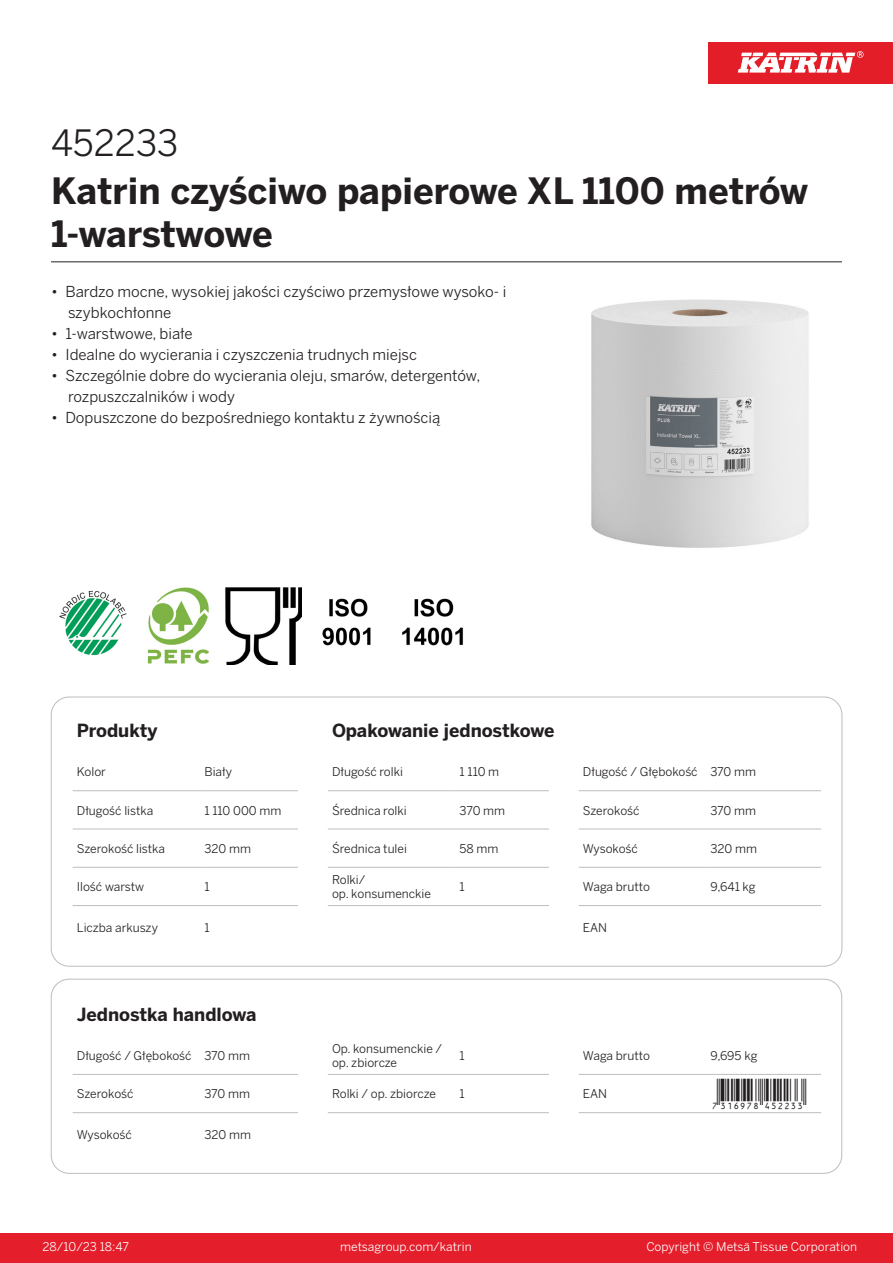
<style>
.page{position:relative;width:893px;height:1263px;background:#fff}
.page>*{position:absolute;margin:0;border:0;box-sizing:border-box;transform-origin:0 0}
.Product_Name{font:700 36px/43.2px "Benton Sans";color:#231f20}
.External_material_co{font:36px "Benton Sans";color:#231f20}
.T_EAN{font:30px "Viisas EAN Matala";color:#231f20}
.T_TableHeader{font:700 18px "Benton Sans";color:#231f20}
.MarketingBullets{font:15px/21px "Benton Sans";color:#231f20}
.T_TableBody{font:12px/14.4px "Benton Sans";color:#231f20}
.t1{font:12px "Benton Sans";color:#fff}
</style>
<div class="page">
<div style="left:0;top:1233px;width:893px;height:30px;background:#e41e2b"></div>
<div style="left:708px;top:43px;width:185px;height:41px;background:#e31e28"></div>
<svg style="left:738px;top:51px;width:126px;height:22px"></svg>
<hr style="left:73px;top:790px;width:127px;height:1px;background:#bcbdc0">
<hr style="left:200px;top:790px;width:98px;height:1px;background:#bcbdc0">
<hr style="left:328px;top:790px;width:127px;height:1px;background:#bcbdc0">
<hr style="left:455px;top:790px;width:94px;height:1px;background:#bcbdc0">
<hr style="left:579px;top:790px;width:127px;height:1px;background:#bcbdc0">
<hr style="left:706px;top:790px;width:115px;height:1px;background:#bcbdc0">
<hr style="left:73px;top:829px;width:127px;height:1px;background:#bcbdc0">
<hr style="left:200px;top:829px;width:98px;height:1px;background:#bcbdc0">
<hr style="left:328px;top:829px;width:127px;height:1px;background:#bcbdc0">
<hr style="left:455px;top:829px;width:94px;height:1px;background:#bcbdc0">
<hr style="left:579px;top:829px;width:127px;height:1px;background:#bcbdc0">
<hr style="left:706px;top:829px;width:115px;height:1px;background:#bcbdc0">
<hr style="left:73px;top:867px;width:127px;height:1px;background:#bcbdc0">
<hr style="left:200px;top:867px;width:98px;height:1px;background:#bcbdc0">
<hr style="left:328px;top:867px;width:127px;height:1px;background:#bcbdc0">
<hr style="left:455px;top:867px;width:94px;height:1px;background:#bcbdc0">
<hr style="left:579px;top:867px;width:127px;height:1px;background:#bcbdc0">
<hr style="left:706px;top:867px;width:115px;height:1px;background:#bcbdc0">
<hr style="left:73px;top:905px;width:127px;height:1px;background:#bcbdc0">
<hr style="left:200px;top:905px;width:98px;height:1px;background:#bcbdc0">
<hr style="left:328px;top:905px;width:127px;height:1px;background:#bcbdc0">
<hr style="left:455px;top:905px;width:94px;height:1px;background:#bcbdc0">
<hr style="left:579px;top:905px;width:127px;height:1px;background:#bcbdc0">
<hr style="left:706px;top:905px;width:115px;height:1px;background:#bcbdc0">
<hr style="left:73px;top:1074px;width:127px;height:1px;background:#bcbdc0">
<hr style="left:200px;top:1074px;width:98px;height:1px;background:#bcbdc0">
<hr style="left:328px;top:1074px;width:127px;height:1px;background:#bcbdc0">
<hr style="left:455px;top:1074px;width:94px;height:1px;background:#bcbdc0">
<hr style="left:579px;top:1074px;width:127px;height:1px;background:#bcbdc0">
<hr style="left:706px;top:1074px;width:115px;height:1px;background:#bcbdc0">
<hr style="left:73px;top:1112px;width:127px;height:1px;background:#bcbdc0">
<hr style="left:200px;top:1112px;width:98px;height:1px;background:#bcbdc0">
<hr style="left:328px;top:1112px;width:127px;height:1px;background:#bcbdc0">
<hr style="left:455px;top:1112px;width:94px;height:1px;background:#bcbdc0">
<hr style="left:579px;top:1112px;width:127px;height:1px;background:#bcbdc0">
<hr style="left:706px;top:1112px;width:115px;height:1px;background:#bcbdc0">
<div style="left:51px;top:979px;width:791px;height:194px;border:1px solid #bcbdc0;border-radius:18px"></div>
<img style="left:591px;top:299px;width:218px;height:249px">
<img style="left:59px;top:590px;width:68px;height:66px">
<img style="left:147px;top:587px;width:63px;height:77px">
<img style="left:225px;top:587px;width:77px;height:77px">
<img style="left:322px;top:598px;width:49px;height:48px">
<img style="left:402px;top:598px;width:61px;height:48px">
<hr style="left:51px;top:261px;width:791px;height:1px;background:#231f20">
<p class="External_material_co" style="left:51px;top:121px;width:129px">452233</p>
<p class="Product_Name" style="left:51px;top:170px;width:759px">Katrin czyściwo papierowe XL 1100 metrów<br>1-warstwowe</p>
<p class="MarketingBullets" style="left:68px;top:281px;width:440px;text-indent:-17px">• Bardzo mocne, wysokiej jakości czyściwo przemysłowe wysoko- i szybkochłonne</p>
<p class="MarketingBullets" style="left:51px;top:323px;width:143px">• 1-warstwowe, białe</p>
<p class="MarketingBullets" style="left:51px;top:344px;width:367px">• Idealne do wycierania i czyszczenia trudnych miejsc</p>
<p class="MarketingBullets" style="left:68px;top:365px;width:414px;text-indent:-17px">• Szczególnie dobre do wycierania oleju, smarów, detergentów, rozpuszczalników i wody</p>
<p class="MarketingBullets" style="left:51px;top:407px;width:391px">• Dopuszczone do bezpośredniego kontaktu z żywnością</p>
<p class="T_TableHeader" style="left:77px;top:719px;width:82px">Produkty</p>
<p class="T_TableHeader" style="left:332px;top:719px;width:224px">Opakowanie jednostkowe</p>
<p class="T_TableBody" style="left:77px;top:765px;width:31px">Kolor</p>
<p class="T_TableBody" style="left:204px;top:765px;width:29px">Biały</p>
<p class="T_TableBody" style="left:332px;top:765px;width:72px">Długość rolki</p>
<p class="T_TableBody" style="left:460px;top:765px;width:41px">1 110 m</p>
<p class="T_TableBody" style="left:583px;top:765px;width:116px">Długość / Głębokość</p>
<p class="T_TableBody" style="left:710px;top:765px;width:47px">370 mm</p>
<p class="T_TableBody" style="left:77px;top:803px;width:78px">Długość listka</p>
<p class="T_TableBody" style="left:204px;top:803px;width:78px">1 110 000 mm</p>
<p class="T_TableBody" style="left:332px;top:803px;width:76px">Średnica rolki</p>
<p class="T_TableBody" style="left:460px;top:803px;width:47px">370 mm</p>
<p class="T_TableBody" style="left:583px;top:803px;width:58px">Szerokość</p>
<p class="T_TableBody" style="left:710px;top:803px;width:47px">370 mm</p>
<p class="T_TableBody" style="left:77px;top:841px;width:90px">Szerokość listka</p>
<p class="T_TableBody" style="left:204px;top:841px;width:48px">320 mm</p>
<p class="T_TableBody" style="left:332px;top:841px;width:76px">Średnica tulei</p>
<p class="T_TableBody" style="left:460px;top:841px;width:40px">58 mm</p>
<p class="T_TableBody" style="left:583px;top:841px;width:56px">Wysokość</p>
<p class="T_TableBody" style="left:710px;top:841px;width:48px">320 mm</p>
<p class="T_TableBody" style="left:77px;top:879px;width:69px">Ilość warstw</p>
<p class="T_TableBody" style="left:204px;top:879px;width:7px">1</p>
<p class="T_TableBody" style="left:332px;top:872px;width:35px">Rolki/</p>
<p class="T_TableBody" style="left:332px;top:887px;width:100px">op. konsumenckie</p>
<p class="T_TableBody" style="left:460px;top:879px;width:7px">1</p>
<p class="T_TableBody" style="left:583px;top:879px;width:69px">Waga brutto</p>
<p class="T_TableBody" style="left:710px;top:879px;width:47px">9,641 kg</p>
<p class="T_TableBody" style="left:77px;top:920px;width:83px">Liczba arkuszy</p>
<p class="T_TableBody" style="left:204px;top:920px;width:7px">1</p>
<p class="T_TableBody" style="left:583px;top:920px;width:26px">EAN</p>
<p class="T_TableHeader" style="left:77px;top:1003px;width:181px">Jednostka handlowa</p>
<p class="T_TableBody" style="left:77px;top:1048px;width:116px">Długość / Głębokość</p>
<p class="T_TableBody" style="left:204px;top:1048px;width:47px">370 mm</p>
<p class="T_TableBody" style="left:332px;top:1041px;width:112px">Op. konsumenckie / op. zbiorcze</p>
<p class="T_TableBody" style="left:460px;top:1048px;width:7px">1</p>
<p class="T_TableBody" style="left:583px;top:1048px;width:69px">Waga brutto</p>
<p class="T_TableBody" style="left:710px;top:1048px;width:48px">9,695 kg</p>
<p class="T_TableBody" style="left:77px;top:1087px;width:58px">Szerokość</p>
<p class="T_TableBody" style="left:204px;top:1087px;width:47px">370 mm</p>
<p class="T_TableBody" style="left:332px;top:1087px;width:105px">Rolki / op. zbiorcze</p>
<p class="T_TableBody" style="left:460px;top:1087px;width:7px">1</p>
<p class="T_TableBody" style="left:583px;top:1087px;width:26px">EAN</p>
<p class="T_EAN" style="left:710px;top:1078px;width:97px">*7316978452233*</p>
<p class="T_TableBody" style="left:77px;top:1127px;width:56px">Wysokość</p>
<p class="T_TableBody" style="left:204px;top:1127px;width:48px">320 mm</p>
<p class="t1" style="left:43px;top:1239px;width:88px">28/10/23 18:47</p>
<p class="t1" style="left:340px;top:1239px;width:133px">metsagroup.com/katrin</p>
<p class="t1" style="left:646px;top:1239px;width:212px">Copyright © Metsä Tissue Corporation</p>
</div>
